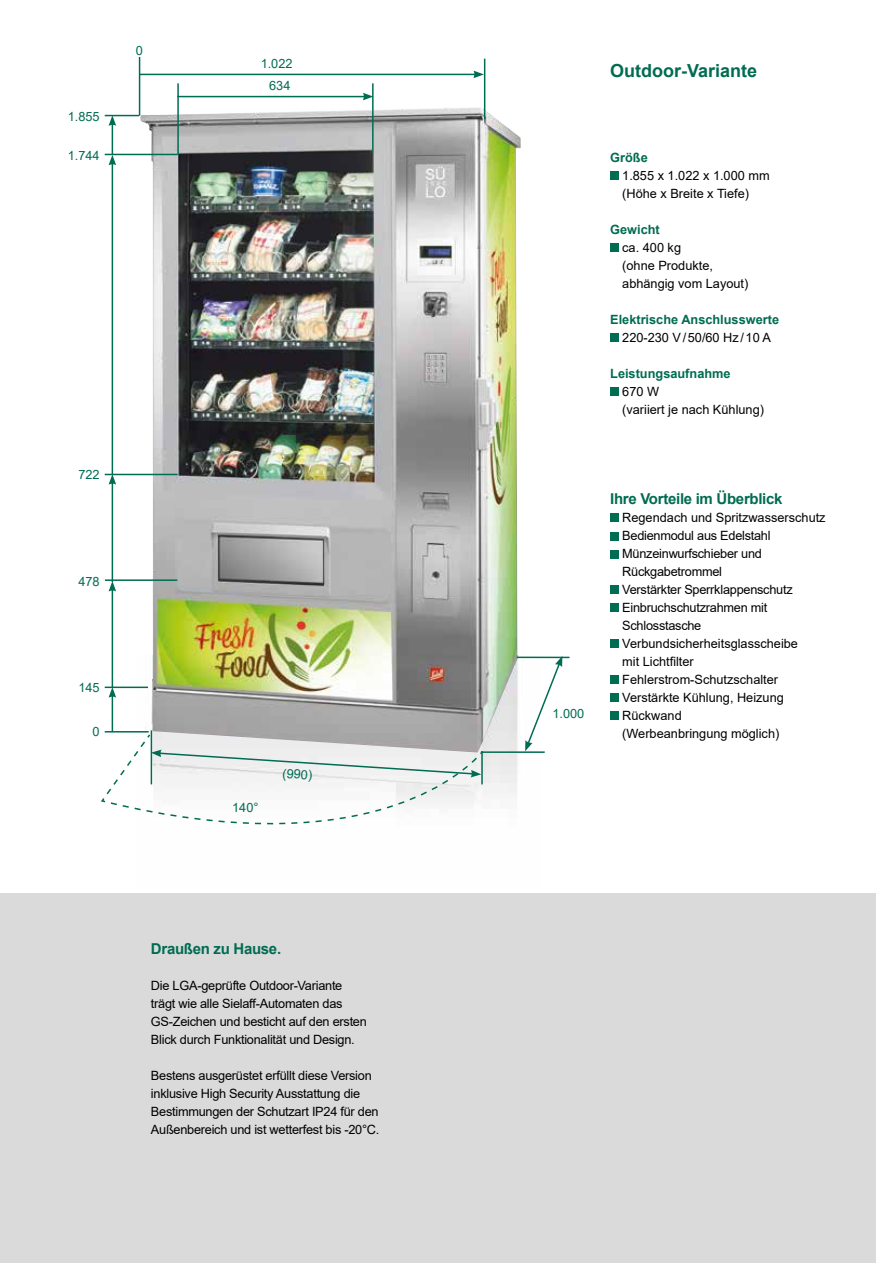
<style>
.page{position:relative;width:876px;height:1263px;background:#fff}
.page>*{position:absolute;margin:0;border:0;box-sizing:border-box;transform-origin:0 0}
.t1{font:700 18px "Arial";color:#006c52}
.t2{font:700 15px "Arial";letter-spacing:-.02em;color:#006c52}
.t3{font:12.75px/18px "Arial";color:#000}
.t4{font:12.75px/18px "Arial";letter-spacing:-.02em;color:#000}
.t5{font:700 12.75px "Arial";color:#006c52}
.t6{font:12.75px "Arial";color:#006c52}
</style>
<div class="page">
<img style="left:137px;top:656px;width:388px;height:139px">
<img style="left:140px;top:107px;width:381px;height:644px">
<div style="left:0;top:893px;width:876px;height:370px;background:#dadada"></div>
<div style="left:610px;top:171px;width:9px;height:9px;background:#006c52"></div>
<div style="left:610px;top:243px;width:9px;height:9px;background:#006c52"></div>
<div style="left:610px;top:333px;width:9px;height:9px;background:#006c52"></div>
<div style="left:610px;top:387px;width:9px;height:9px;background:#006c52"></div>
<hr style="left:105px;top:731px;width:44px;height:1px;background:#006c52">
<hr style="left:105px;top:687px;width:43px;height:1px;background:#006c52">
<hr style="left:105px;top:115px;width:34px;height:1px;background:#006c52">
<hr style="left:105px;top:579px;width:72px;height:2px;background:#006c52">
<hr style="left:105px;top:474px;width:73px;height:1px;background:#006c52">
<svg style="left:101px;top:733px;width:383px;height:92px"></svg>
<hr style="left:151px;top:730px;width:1px;height:54px;background:#006c52">
<hr style="left:481px;top:751px;width:64px;height:2px;background:#006c52">
<hr style="left:517px;top:657px;width:52px;height:1px;background:#006c52">
<svg style="left:525px;top:656px;width:37px;height:95px"></svg>
<hr style="left:112px;top:695px;width:1px;height:37px;background:#006c52">
<svg style="left:109px;top:688px;width:7px;height:10px"></svg>
<hr style="left:112px;top:589px;width:1px;height:98px;background:#006c52">
<svg style="left:109px;top:581px;width:7px;height:10px"></svg>
<hr style="left:112px;top:482px;width:1px;height:100px;background:#006c52">
<svg style="left:109px;top:475px;width:7px;height:10px"></svg>
<hr style="left:112px;top:124px;width:1px;height:31px;background:#006c52">
<svg style="left:109px;top:116px;width:7px;height:10px"></svg>
<hr style="left:481px;top:751px;width:2px;height:33px;background:#006c52">
<hr style="left:177px;top:96px;width:188px;height:1px;background:#006c52">
<svg style="left:363px;top:93px;width:9px;height:7px"></svg>
<hr style="left:139px;top:57px;width:1px;height:59px;background:#006c52">
<hr style="left:177px;top:83px;width:2px;height:72px;background:#006c52">
<hr style="left:372px;top:83px;width:2px;height:68px;background:#006c52">
<hr style="left:105px;top:154px;width:73px;height:1px;background:#006c52">
<hr style="left:112px;top:163px;width:1px;height:312px;background:#006c52">
<svg style="left:109px;top:155px;width:7px;height:10px"></svg>
<div style="left:610px;top:513px;width:9px;height:9px;background:#006c52"></div>
<div style="left:610px;top:533px;width:9px;height:8px;background:#006c52"></div>
<div style="left:610px;top:551px;width:9px;height:8px;background:#006c52"></div>
<div style="left:610px;top:585px;width:9px;height:9px;background:#006c52"></div>
<div style="left:610px;top:603px;width:9px;height:9px;background:#006c52"></div>
<div style="left:610px;top:639px;width:9px;height:9px;background:#006c52"></div>
<div style="left:610px;top:675px;width:9px;height:9px;background:#006c52"></div>
<div style="left:610px;top:693px;width:9px;height:9px;background:#006c52"></div>
<div style="left:610px;top:711px;width:9px;height:9px;background:#006c52"></div>
<hr style="left:139px;top:74px;width:337px;height:1px;background:#006c52">
<svg style="left:473px;top:71px;width:11px;height:7px"></svg>
<hr style="left:484px;top:59px;width:1px;height:60px;background:#006c52">
<p class="t6" style="left:68px;top:108px;width:33px">1.855</p>
<p class="t6" style="left:68px;top:146px;width:33px">1.744</p>
<p class="t6" style="left:136px;top:42px;width:9px">0</p>
<p class="t6" style="left:261px;top:54px;width:33px">1.022</p>
<p class="t6" style="left:269px;top:77px;width:23px">634</p>
<p class="t6" style="left:78px;top:466px;width:23px">722</p>
<p class="t6" style="left:78px;top:573px;width:23px">478</p>
<p class="t6" style="left:78px;top:679px;width:23px">145</p>
<p class="t6" style="left:93px;top:722px;width:9px">0</p>
<p class="t6" style="left:232px;top:798px;width:28px">140°</p>
<p class="t6" style="left:283px;top:764px;width:31px;rotate:4deg">(990)</p>
<p class="t2" style="left:151px;top:938px;width:132px">Draußen zu Hause.</p>
<p class="t4" style="left:151px;top:976px;width:217px">Die LGA-geprüfte Outdoor-Variante trägt wie alle Sielaff-Automaten das GS-Zeichen und besticht auf den ersten Blick durch Funktionalität und Design.</p>
<p class="t4" style="left:151px;top:1066px;width:230px">Bestens ausgerüstet erfüllt diese Version inklusive High Security Ausstattung die Bestimmungen der Schutzart IP24 für den Außenbereich und ist wetterfest bis -20°C.</p>
<h1 class="t1" style="left:610px;top:58px;width:149px">Outdoor-Variante</h1>
<p class="t5" style="left:610px;top:149px;width:39px">Größe</p>
<p class="t3" style="left:622px;top:166px;width:149px">1.855 x 1.022 x 1.000 mm (Höhe x Breite x Tiefe)</p>
<p class="t5" style="left:610px;top:221px;width:51px">Gewicht</p>
<p class="t3" style="left:622px;top:238px;width:128px">ca. 400 kg<br>(ohne Produkte, abhängig vom Layout)</p>
<p class="t5" style="left:610px;top:311px;width:170px">Elektrische Anschlusswerte</p>
<p class="t3" style="left:622px;top:328px;width:150px">220-230 V/50/60 Hz/10 A</p>
<p class="t5" style="left:610px;top:365px;width:122px">Leistungsaufnahme</p>
<p class="t3" style="left:622px;top:382px;width:143px">670 W<br>(variiert je nach Kühlung)</p>
<p class="t6" style="left:552px;top:704px;width:33px">1.000</p>
<p class="t2" style="left:610px;top:488px;width:174px">Ihre Vorteile im Überblick</p>
<p class="t3" style="left:622px;top:508px;width:205px">Regendach und Spritzwasserschutz<br>Bedienmodul aus Edelstahl<br>Münzeinwurfschieber und<br>Rückgabetrommel<br>Verstärkter Sperrklappenschutz<br>Einbruchschutzrahmen mit<br>Schlosstasche<br>Verbundsicherheitsglasscheibe<br>mit Lichtfilter<br>Fehlerstrom-Schutzschalter<br>Verstärkte Kühlung, Heizung<br>Rückwand<br>(Werbeanbringung möglich)</p>
</div>
